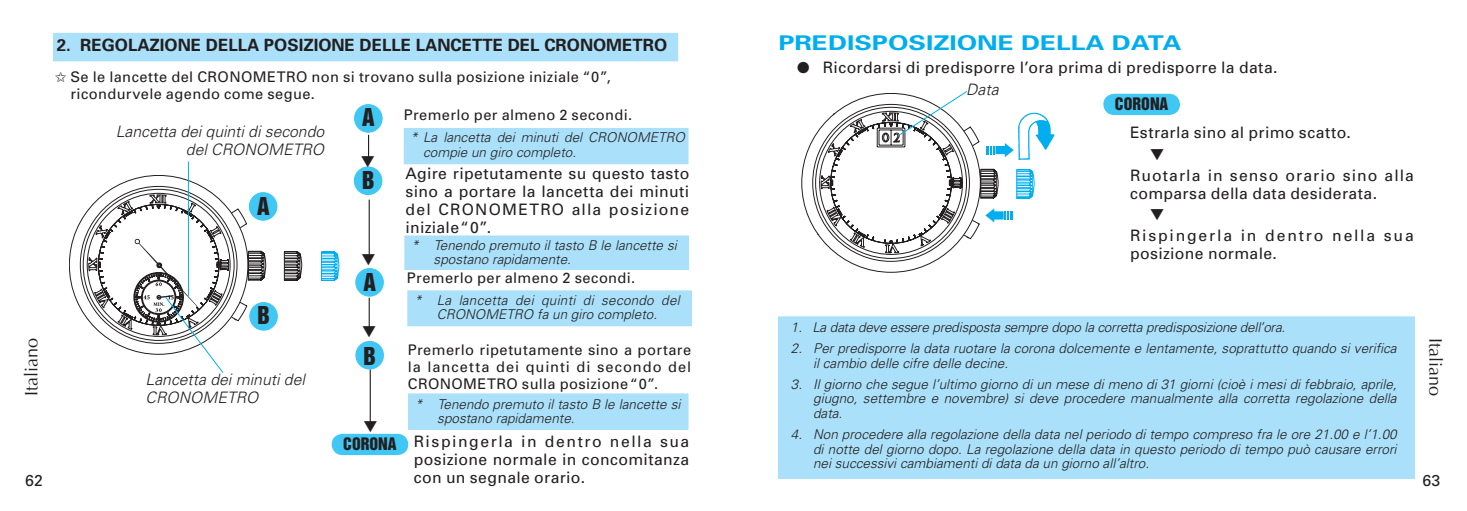
<style>
.page{position:relative;width:1467px;height:511px;background:#fff}
.page>*{position:absolute;margin:0;border:0;box-sizing:border-box;transform-origin:0 0}
.t1{font:22.5px "Helvetica Inserat";color:#231f20}
.t2{font:700 20.25px "Univers";color:#00aeef;scale:1.3 1}
.t3{font:18px "Optima";color:#231f20}
.t4{font:700 16.88px "Univers";color:#231f20}
.t5{font:15.75px/18px "Univers";letter-spacing:.025em;color:#231f20;text-align:justify}
.t6{font:italic 300 15.75px/18px "Univers";color:#231f20}
.t7{font:15.75px/18px "Univers";letter-spacing:.05em;color:#231f20}
.t8{font:15.75px/18px "Univers";letter-spacing:.11em;color:#231f20}
.t9{font:15.75px "Helvetica Inserat";color:#231f20}
.t10{font:14.62px/16.9px "Univers";letter-spacing:.025em;color:#231f20;text-align:justify}
.t11{font:italic 300 13.5px/14.6px "Univers";color:#231f20}
.t12{font:italic 300 13.5px "Univers";letter-spacing:-.02em;color:#231f20}
.t13{font:italic 300 13.5px/14.6px "Univers";letter-spacing:.02em;color:#231f20;text-align:center}
.s1{font-family:"Helvetica Inserat"}
</style>
<div class="page">
<svg style="left:801px;top:127px;width:146px;height:145px"></svg>
<div style="left:1104px;top:95px;width:75px;height:19px;background:#40c7f4;border-radius:10px"></div>
<div style="left:1103px;top:94px;width:77px;height:21px;border:2px solid #40c7f4;border-radius:10px"></div>
<div style="left:778px;top:316px;width:636px;height:162px;background:#aae0f9"></div>
<div style="left:778px;top:316px;width:637px;height:162px;border:1px solid #aae0f9"></div>
<svg style="left:821px;top:91px;width:233px;height:162px"></svg>
<div style="left:356px;top:268px;width:27px;height:28px;background:#40c7f4;border-radius:50%"></div>
<div style="left:355px;top:268px;width:29px;height:28px;border:1px solid #40c7f4;border-radius:50%"></div>
<div style="left:356px;top:341px;width:27px;height:27px;background:#40c7f4;border-radius:50%"></div>
<div style="left:355px;top:340px;width:29px;height:29px;border:1px solid #40c7f4;border-radius:50%"></div>
<hr style="left:369px;top:297px;width:1px;height:30px;background:#231f20">
<div style="left:408px;top:290px;width:284px;height:35px;background:#aae0f9"></div>
<div style="left:408px;top:290px;width:284px;height:36px;border:1px solid #aae0f9"></div>
<div style="left:408px;top:393px;width:280px;height:36px;background:#aae0f9"></div>
<div style="left:408px;top:393px;width:280px;height:36px;border:1px solid #aae0f9"></div>
<hr style="left:370px;top:369px;width:1px;height:54px;background:#231f20">
<div style="left:333px;top:434px;width:74px;height:19px;background:#40c7f4;border-radius:10px"></div>
<div style="left:332px;top:433px;width:76px;height:21px;border:2px solid #40c7f4;border-radius:10px"></div>
<hr style="left:369px;top:199px;width:1px;height:55px;background:#231f20">
<svg style="left:69px;top:175px;width:145px;height:145px"></svg>
<svg style="left:284px;top:251px;width:18px;height:30px"></svg>
<svg style="left:321px;top:251px;width:18px;height:30px"></svg>
<svg style="left:88px;top:194px;width:178px;height:179px"></svg>
<hr style="left:188px;top:161px;width:1px;height:134px;background:#00aeef">
<div style="left:249px;top:192px;width:28px;height:28px;background:#40c7f4;border-radius:50%"></div>
<div style="left:249px;top:192px;width:28px;height:28px;border:1px solid #40c7f4;border-radius:50%"></div>
<div style="left:250px;top:302px;width:27px;height:28px;background:#40c7f4;border-radius:50%"></div>
<div style="left:249px;top:302px;width:29px;height:28px;border:1px solid #40c7f4;border-radius:50%"></div>
<div style="left:54px;top:33px;width:624px;height:28px;background:#aae0f9"></div>
<div style="left:354px;top:167px;width:28px;height:27px;background:#40c7f4;border-radius:50%"></div>
<div style="left:354px;top:166px;width:28px;height:29px;border:1px solid #40c7f4;border-radius:50%"></div>
<div style="left:355px;top:105px;width:27px;height:27px;background:#40c7f4;border-radius:50%"></div>
<div style="left:354px;top:104px;width:29px;height:29px;border:1px solid #40c7f4;border-radius:50%"></div>
<div style="left:404px;top:128px;width:284px;height:36px;background:#aae0f9"></div>
<div style="left:405px;top:236px;width:284px;height:33px;background:#aae0f9"></div>
<div style="left:405px;top:235px;width:284px;height:34px;border:1px solid #aae0f9"></div>
<svg style="left:368px;top:135px;width:2px;height:23px"></svg>
<h3 class="t3" style="left:21px;top:396px;width:60px;rotate:-90deg">Italiano</h3>
<p class="t5" style="left:25px;top:471px;width:19px">62</p>
<p class="t4" style="left:57px;top:35px;width:612px">2. REGOLAZIONE DELLA POSIZIONE DELLE LANCETTE DEL CRONOMETRO</p>
<p class="t10" style="left:70px;top:68px;width:542px">Se le lancette del CRONOMETRO non si trovano sulla posizione iniziale “0”, ricondurvele agendo come segue.</p>
<p class="t6" style="left:116px;top:122px;width:210px;text-align:right">Lancetta dei quinti di secondo del CRONOMETRO</p>
<h1 class="t1" style="left:257px;top:193px;width:14px">A</h1>
<h1 class="t1" style="left:257px;top:301px;width:14px">B</h1>
<p class="t6" style="left:146px;top:370px;width:161px">Lancetta dei minuti del<br>CRONOMETRO</p>
<h1 class="t1" style="left:362px;top:104px;width:14px">A</h1>
<p class="t10" style="left:404px;top:106px;width:230px">Premerlo per almeno 2 secondi.</p>
<p class="t11" style="left:423px;top:130px;width:263px;text-indent:-13px">* La lancetta dei minuti del CRONOMETRO compie un giro completo.</p>
<p class="t5" style="left:406px;top:164px;width:285px">Agire ripetutamente su questo tasto sino a portare la lancetta dei minuti del CRONOMETRO alla posizione iniziale“0”.</p>
<h1 class="t1" style="left:362px;top:166px;width:14px">B</h1>
<h1 class="t1" style="left:363px;top:268px;width:14px">A</h1>
<p class="t11" style="left:434px;top:237px;width:245px;text-indent:-22px">* Tenendo premuto il tasto B le lancette si spostano rapidamente.</p>
<p class="t10" style="left:407px;top:269px;width:230px">Premerlo per almeno 2 secondi.</p>
<p class="t13" style="left:414px;top:292px;width:267px">* La lancetta dei quinti di secondo del<br>CRONOMETRO fa un giro completo.</p>
<h1 class="t1" style="left:364px;top:342px;width:14px">B</h1>
<p class="t10" style="left:408px;top:341px;width:285px">Premerlo ripetutamente sino a portare la lancetta dei quinti di secondo del CRONOMETRO sulla posizione“0”.</p>
<p class="t11" style="left:437px;top:396px;width:245px;text-indent:-22px">* Tenendo premuto il tasto B le lancette si spostano rapidamente.</p>
<p class="t5" style="left:414px;top:432px;width:277px;text-indent:-70px"><span class="s1">CORONA</span> Rispingerla in dentro nella sua posizione normale in concomitanza con un segnale orario.</p>
<h2 class="t2" style="left:778px;top:31px;width:312px">PREDISPOSIZIONE DELLA DATA</h2>
<p class="t5" style="left:797px;top:58px;width:482px">● Ricordarsi di predisporre l’ora prima di predisporre la data.</p>
<p class="t9" style="left:1115px;top:95px;width:55px">CORONA</p>
<p class="t5" style="left:1130px;top:124px;width:222px">Estrarla sino al primo scatto.</p>
<p class="t7" style="left:1130px;top:166px;width:285px">Ruotarla in senso orario sino alla comparsa della data desiderata.</p>
<p class="t8" style="left:1130px;top:226px;width:285px">Rispingerla in dentro nella sua posizione normale.</p>
<p class="t6" style="left:966px;top:80px;width:34px">Data</p>
<p class="t12" style="left:791px;top:318px;width:496px">1. La data deve essere predisposta sempre dopo la corretta predisposizione dell’ora.</p>
<p class="t11" style="left:813px;top:340px;width:585px;text-indent:-22px">2. Per predisporre la data ruotare la corona dolcemente e lentamente, soprattutto quando si verifica il cambio delle cifre delle decine.</p>
<p class="t11" style="left:813px;top:376px;width:585px;text-align:justify;text-indent:-22px">3. Il giorno che segue l’ultimo giorno di un mese di meno di 31 giorni (cioè i mesi di febbraio, aprile, giugno, settembre e novembre) si deve procedere manualmente alla corretta regolazione della data.</p>
<p class="t11" style="left:813px;top:426px;width:585px;text-align:justify;text-indent:-22px">4. Non procedere alla regolazione della data nel periodo di tempo compreso fra le ore 21.00 e l’1.00 di notte del giorno dopo. La regolazione della data in questo periodo di tempo può causare errori nei successivi cambiamenti di data da un giorno all’altro.</p>
<h3 class="t3" style="left:1446px;top:338px;width:60px;rotate:90deg">Italiano</h3>
<p class="t5" style="left:1423px;top:471px;width:19px">63</p>
</div>
